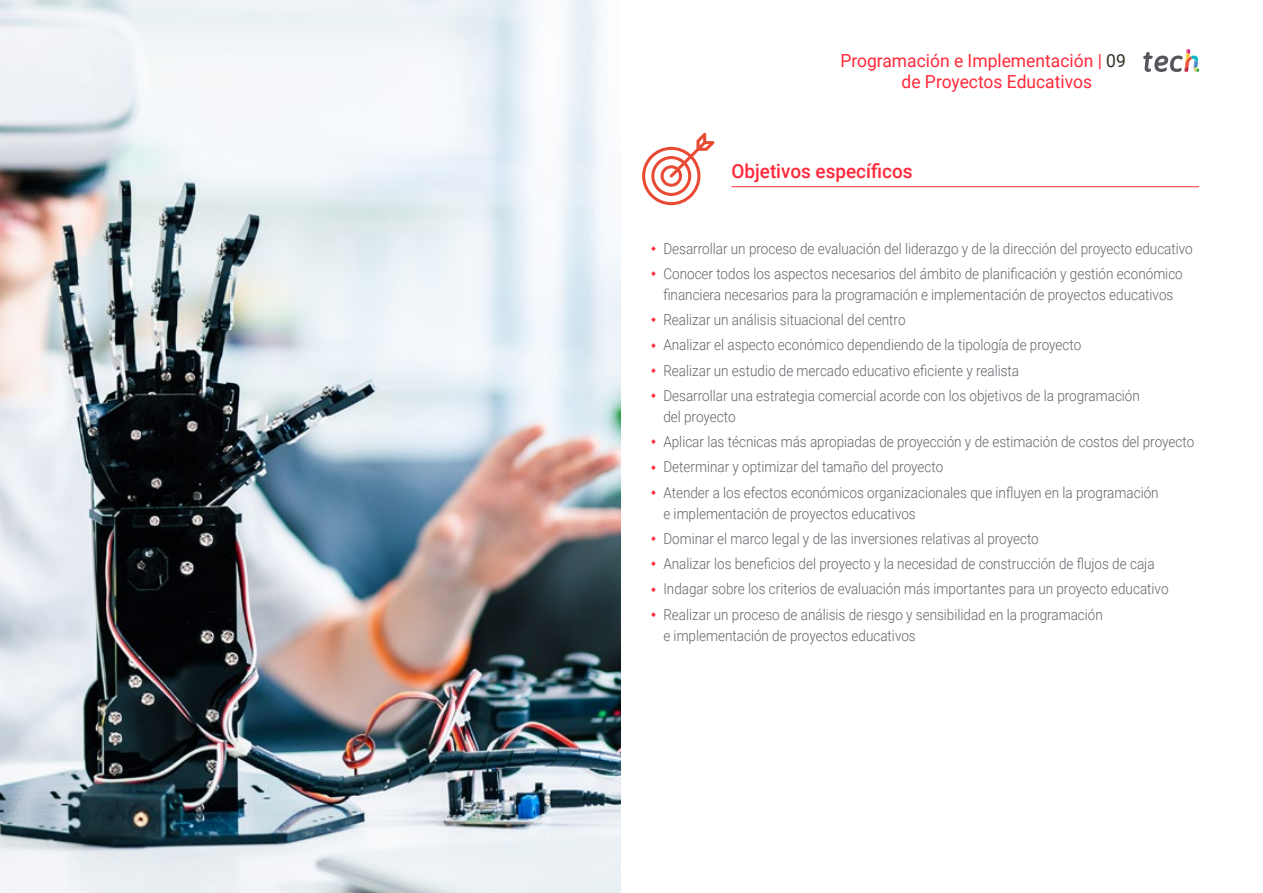
<style>
.page{position:relative;width:1263px;height:893px;background:#fff}
.page>*{position:absolute;margin:0;border:0;box-sizing:border-box;transform-origin:0 0}
.t1{font:500 19.5px "Roboto";color:#ff293a}
.t2{font:18px/21.5px "Roboto";color:#ff293a}
.t3{font:300 15px/25.2px "Roboto";color:#61646a;scale:.9 1}
.s1{color:#312e20}
</style>
<div class="page">
<img style="left:0;top:0;width:621px;height:893px">
<hr style="left:731px;top:186px;width:468px;height:1px;background:#ff293a">
<svg style="left:642px;top:133px;width:72px;height:72px"></svg>
<svg style="left:1143px;top:49px;width:56px;height:23px"></svg>
<p class="t2" style="left:901px;top:49px;width:226px;text-indent:-61px">Programación e Implementación | <span class="s1">09 </span>de Proyectos Educativos</p>
<h1 class="t1" style="left:731px;top:158px;width:183px">Objetivos específicos</h1>
<p class="t3" style="left:663px;top:235px;width:590px">Desarrollar un proceso de evaluación del liderazgo y de la dirección del proyecto educativo<br>Conocer todos los aspectos necesarios del ámbito de planificación y gestión económico</p>
<p class="t3" style="left:663px;top:281px;width:568px">financiera necesarios para la programación e implementación de proyectos educativos Realizar un análisis situacional del centro<br>Analizar el aspecto económico dependiendo de la tipología de proyecto<br>Realizar un estudio de mercado educativo eficiente y realista<br>Desarrollar una estrategia comercial acorde con los objetivos de la programación</p>
<p class="t3" style="left:663px;top:403px;width:591px">del proyecto<br>Aplicar las técnicas más apropiadas de proyección y de estimación de costos del proyecto Determinar y optimizar del tamaño del proyecto<br>Atender a los efectos económicos organizacionales que influyen en la programación</p>
<p class="t3" style="left:663px;top:500px;width:563px">e implementación de proyectos educativos<br>Dominar el marco legal y de las inversiones relativas al proyecto<br>Analizar los beneficios del proyecto y la necesidad de construcción de flujos de caja Indagar sobre los criterios de evaluación más importantes para un proyecto educativo Realizar un proceso de análisis de riesgo y sensibilidad en la programación</p>
<p class="t3" style="left:663px;top:622px;width:282px">e implementación de proyectos educativos</p>
</div>
